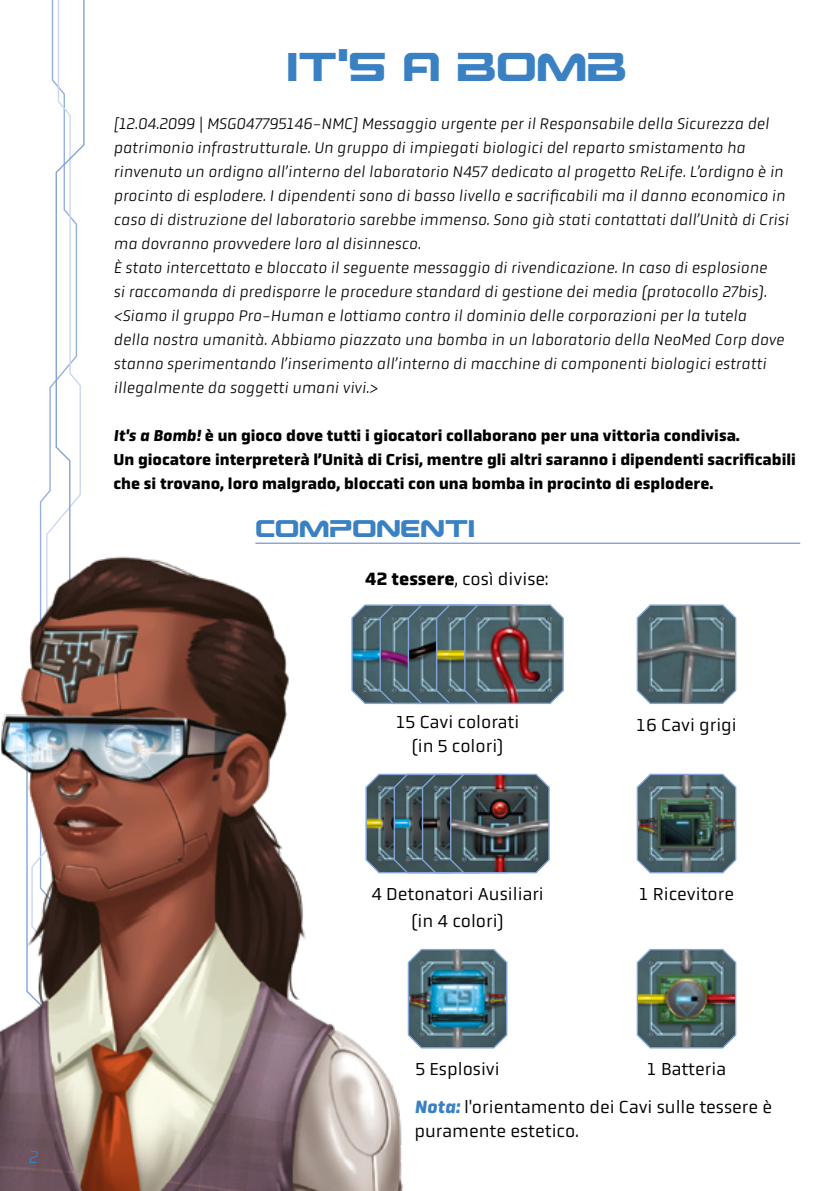
<style>
.page{position:relative;width:840px;height:1191px;background:#fff}
.page>*{position:absolute;margin:0;border:0;box-sizing:border-box;transform-origin:0 0}
.t1{font:700 40px "PBIO";color:#3a81c3}
.t2{font:700 24px "PBIO";color:#3a81c3}
.t3{font:18px/24px "Obvia";color:#000;text-align:center}
.t4{font:italic 300 18px "Obvia";color:#3a81c3}
.t5{font:italic 300 16px/24px "Obvia";color:#000}
.t6{font:700 16px/24px "Obvia";color:#000}
.s1{font-style:italic}
.s2{font-weight:700}
.s3{font-weight:700;font-style:italic;color:#3a81c3}
</style>
<div class="page">
<svg style="left:45px;top:0;width:40px;height:496px"></svg>
<hr style="left:255px;top:542px;width:544px;height:2px;background:#82a4d6">
<img style="left:486px;top:604px;width:78px;height:100px">
<svg style="left:636px;top:604px;width:100px;height:100px;background:#5e737a"></svg>
<img style="left:486px;top:773px;width:64px;height:101px">
<img style="left:636px;top:773px;width:100px;height:101px">
<svg style="left:486px;top:949px;width:22px;height:100px;background:#647880"></svg>
<img style="left:636px;top:949px;width:100px;height:100px">
<img style="left:0;top:496px;width:486px;height:695px">
<p class="t4" style="left:28px;top:1146px;width:11px">2</p>
<h1 class="t1" style="left:287px;top:41px;width:341px">IT'S A BOMB</h1>
<p class="t5" style="left:113px;top:111px;width:676px">[12.04.2099 | MSG047795146-NMC] Messaggio urgente per il Responsabile della Sicurezza del patrimonio infrastrutturale. Un gruppo di impiegati biologici del reparto smistamento ha rinvenuto un ordigno all’interno del laboratorio N457 dedicato al progetto ReLife. L’ordigno è in procinto di esplodere. I dipendenti sono di basso livello e sacrificabili ma il danno economico in caso di distruzione del laboratorio sarebbe immenso. Sono già stati contattati dall’Unità di Crisi ma dovranno provvedere loro al disinnesco.<br>È stato intercettato e bloccato il seguente messaggio di rivendicazione. In caso di esplosione<br>si raccomanda di predisporre le procedure standard di gestione dei media (protocollo 27bis). &lt;Siamo il gruppo Pro-Human e lottiamo contro il dominio delle corporazioni per la tutela<br>della nostra umanità. Abbiamo piazzato una bomba in un laboratorio della NeoMed Corp dove stanno sperimentando l’inserimento all’interno di macchine di componenti biologici estratti illegalmente da soggetti umani vivi.&gt;</p>
<p class="t6" style="left:113px;top:423px;width:683px"><span class="s1">It's a Bomb!</span> è un gioco dove tutti i giocatori collaborano per una vittoria condivisa.<br>Un giocatore interpreterà l’Unità di Crisi, mentre gli altri saranno i dipendenti sacrificabili che si trovano, loro malgrado, bloccati con una bomba in procinto di esplodere.</p>
<h2 class="t2" style="left:255px;top:513px;width:221px">COMPONENTI</h2>
<p class="t3" style="left:365px;top:567px;width:184px"><span class="s2">42 tessere</span>, così divise:</p>
<p class="t3" style="left:395px;top:710px;width:125px">15 Cavi colorati (in 5 colori)</p>
<p class="t3" style="left:635px;top:713px;width:102px">16 Cavi grigi</p>
<p class="t3" style="left:371px;top:880px;width:174px;line-height:26.8px">4 Detonatori Ausiliari (in 4 colori)</p>
<p class="t3" style="left:638px;top:882px;width:97px">1 Ricevitore</p>
<p class="t3" style="left:415px;top:1057px;width:86px">5 Esplosivi</p>
<p class="t3" style="left:414px;top:1050px;width:359px;line-height:37.8px;text-align:left;text-indent:232px">1 Batteria<br><span class="s3">Nota:</span> l'orientamento dei Cavi sulle tessere è</p>
<p class="t3" style="left:414px;top:1119px;width:165px">puramente estetico.</p>
</div>
